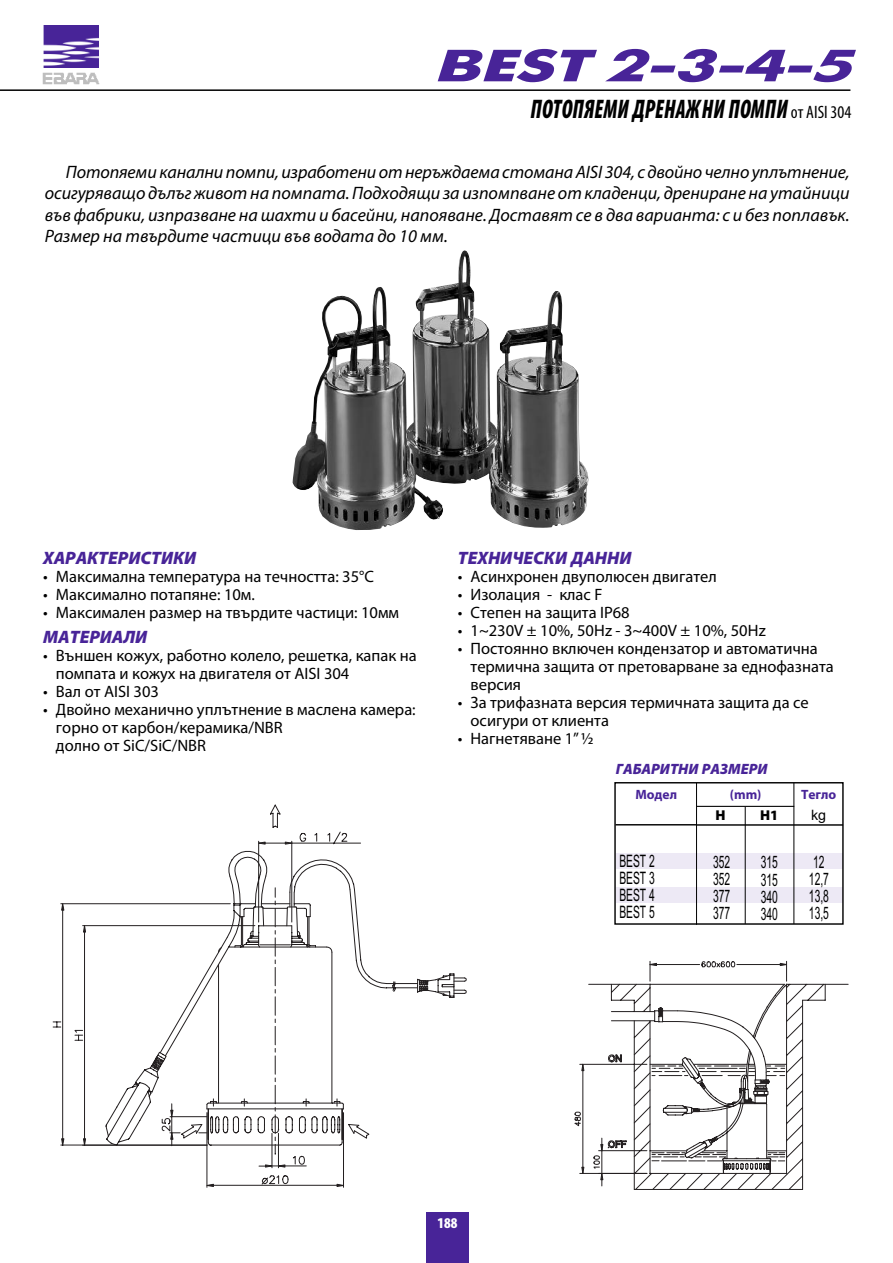
<style>
.page{position:relative;width:893px;height:1263px;background:#fff}
.page>*{position:absolute;margin:0;border:0;box-sizing:border-box;transform-origin:0 0}
.t1{font:italic 45px "Futuris XC";color:#482498;scale:1.5 1}
.t2{font:italic 900 condensed 27px "Myriad Pro";letter-spacing:.01em;color:#000;scale:.8 1}
.t3{font:italic 18px/21.6px "Myriad Pro";color:#000;text-align:justify}
.t4{font:italic 900 18px "Myriad Pro";color:#482498}
.t5{font:17.1px/17.1px "Arial";color:#000;text-align:justify;scale:.6 1}
.t6{font:16.5px/18px "Myriad Pro";color:#000}
.t7{font:italic 900 15px "Myriad Pro";color:#482498}
.t8{font:900 condensed 15px "Myriad Pro";color:#fff}
.t9{font:900 14.25px "Myriad Pro";color:#000}
.t10{font:14.25px "Arial";color:#000}
.t11{font:700 13.5px "Myriad Pro";color:#482498}
.s1{font-weight:400;font-style:normal;font-size:18px}
</style>
<div class="page">
<hr style="left:0;top:89px;width:850px;height:2px;background:#000">
<img style="left:43px;top:72px;width:57px;height:13px">
<div style="left:426px;top:1212px;width:43px;height:51px;background:#482498"></div>
<svg style="left:43px;top:26px;width:55px;height:42px;background:#755ab1"></svg>
<img style="left:293px;top:257px;width:296px;height:273px">
<svg style="left:60px;top:903px;width:45px;height:243px"></svg>
<svg style="left:61px;top:903px;width:3px;height:8px"></svg>
<svg style="left:53px;top:1022px;width:8px;height:6px"></svg>
<svg style="left:61px;top:1138px;width:3px;height:8px"></svg>
<hr style="left:83px;top:925px;width:172px;height:1px;background:#231f20">
<hr style="left:83px;top:1145px;width:124px;height:1px;background:#231f20">
<hr style="left:84px;top:932px;width:1px;height:207px;background:#231f20">
<svg style="left:83px;top:922px;width:3px;height:11px"></svg>
<svg style="left:74px;top:1030px;width:9px;height:11px"></svg>
<svg style="left:83px;top:1138px;width:3px;height:8px"></svg>
<svg style="left:105px;top:804px;width:362px;height:384px"></svg>
<div style="left:616px;top:853px;width:226px;height:16px;background:#ede9f5"></div>
<div style="left:616px;top:887px;width:226px;height:16px;background:#ede9f5"></div>
<div style="left:614px;top:782px;width:230px;height:143px;border:1px solid #000"></div>
<hr style="left:696px;top:783px;width:1px;height:142px;background:#000">
<hr style="left:745px;top:807px;width:1px;height:117px;background:#000">
<hr style="left:793px;top:783px;width:1px;height:141px;background:#000">
<hr style="left:615px;top:824px;width:81px;height:1px;background:#000">
<hr style="left:697px;top:806px;width:97px;height:1px;background:#000">
<hr style="left:697px;top:824px;width:146px;height:2px;background:#000">
<svg style="left:579px;top:983px;width:14px;height:191px"></svg>
<svg style="left:581px;top:1166px;width:3px;height:8px"></svg>
<svg style="left:574px;top:1111px;width:7px;height:16px"></svg>
<svg style="left:581px;top:1061px;width:3px;height:10px"></svg>
<svg style="left:593px;top:961px;width:256px;height:229px"></svg>
<h1 class="t1" style="left:433px;top:39px;width:286px">BEST 2-3-4-5</h1>
<h2 class="t2" style="left:531px;top:100px;width:402px">ПОТОПЯЕМИ ДРЕНАЖНИ ПОМПИ <span class="s1">от AISI304</span></h2>
<p class="t3" style="left:45px;top:162px;width:806px;text-indent:21px">Потопяеми канални помпи, изработени от неръждаема стоманаAISI 304, с двойно челно уплътнение, осигуряващо дълъгживот на помпата.Подходящи за изпомпване от кладенци, дрениране на утайници във фабрики, изпразване на шахти и басейни, напояване. Доставят се в два варианта: с и без поплавък.<br>Размер на твърдите частици във водата до 10 мм.</p>
<p class="t4" style="left:43px;top:552px;width:155px">ХАРАКТЕРИСТИКИ</p>
<p class="t6" style="left:43px;top:569px;width:332px">• Максимална температура на течността: 35°C</p>
<p class="t6" style="left:43px;top:587px;width:213px">• Максимално потапяне: 10м.</p>
<p class="t6" style="left:43px;top:605px;width:357px">• Максимален размер на твърдите частици: 10мм</p>
<p class="t4" style="left:43px;top:631px;width:106px">МАТЕРИАЛИ</p>
<p class="t6" style="left:56px;top:648px;width:362px;text-indent:-13px">• Външен кожух, работно колело, решетка, капак на помпата и кожух на двигателя от AISI 304</p>
<p class="t6" style="left:43px;top:684px;width:117px">• Вал от AISI 303</p>
<p class="t6" style="left:56px;top:702px;width:361px;text-indent:-13px">• Двойно механично уплътнение в маслена камера: горно от карбон/керамика/NBR<br>долно от SiC/SiC/NBR</p>
<p class="t4" style="left:458px;top:552px;width:175px">ТЕХНИЧЕСКИ ДАННИ</p>
<p class="t6" style="left:458px;top:569px;width:260px">• Асинхронен двуполюсен двигател</p>
<p class="t6" style="left:458px;top:587px;width:146px">• Изолация - клас F</p>
<p class="t6" style="left:458px;top:605px;width:173px">• Степен на защита IP68</p>
<p class="t6" style="left:458px;top:623px;width:309px">• 1~230V ± 10%, 50Hz - 3~400V ± 10%, 50Hz</p>
<p class="t6" style="left:471px;top:641px;width:365px;text-indent:-13px">• Постоянно включен кондензатор и автоматична термична защита от претоварване за еднофазната версия</p>
<p class="t6" style="left:471px;top:695px;width:340px;text-indent:-13px">• За трифазната версия термичната защита да се осигури от клиента</p>
<p class="t6" style="left:458px;top:731px;width:137px">• Нагнетяване 1”½</p>
<p class="t7" style="left:616px;top:763px;width:153px">ГАБАРИТНИ РАЗМЕРИ</p>
<p class="t11" style="left:635px;top:789px;width:43px">Модел</p>
<p class="t11" style="left:730px;top:789px;width:33px">(mm)</p>
<p class="t11" style="left:801px;top:789px;width:37px">Тегло</p>
<p class="t9" style="left:716px;top:810px;width:12px">H</p>
<p class="t9" style="left:760px;top:810px;width:20px">H1</p>
<p class="t10" style="left:811px;top:806px;width:17px">kg</p>
<p class="t5" style="left:619px;top:852px;width:61px">BEST 2<br>BEST 3<br>BEST 4<br>BEST 5</p>
<p class="t5" style="left:713px;top:853px;width:30px">352<br>352<br>377<br>377</p>
<p class="t5" style="left:761px;top:854px;width:30px">315<br>315<br>340<br>340</p>
<p class="t5" style="left:809px;top:853px;width:35px;text-align:left">12<br>12,7<br>13,8<br>13,5</p>
<p class="t8" style="left:437px;top:1217px;width:21px">188</p>
</div>
